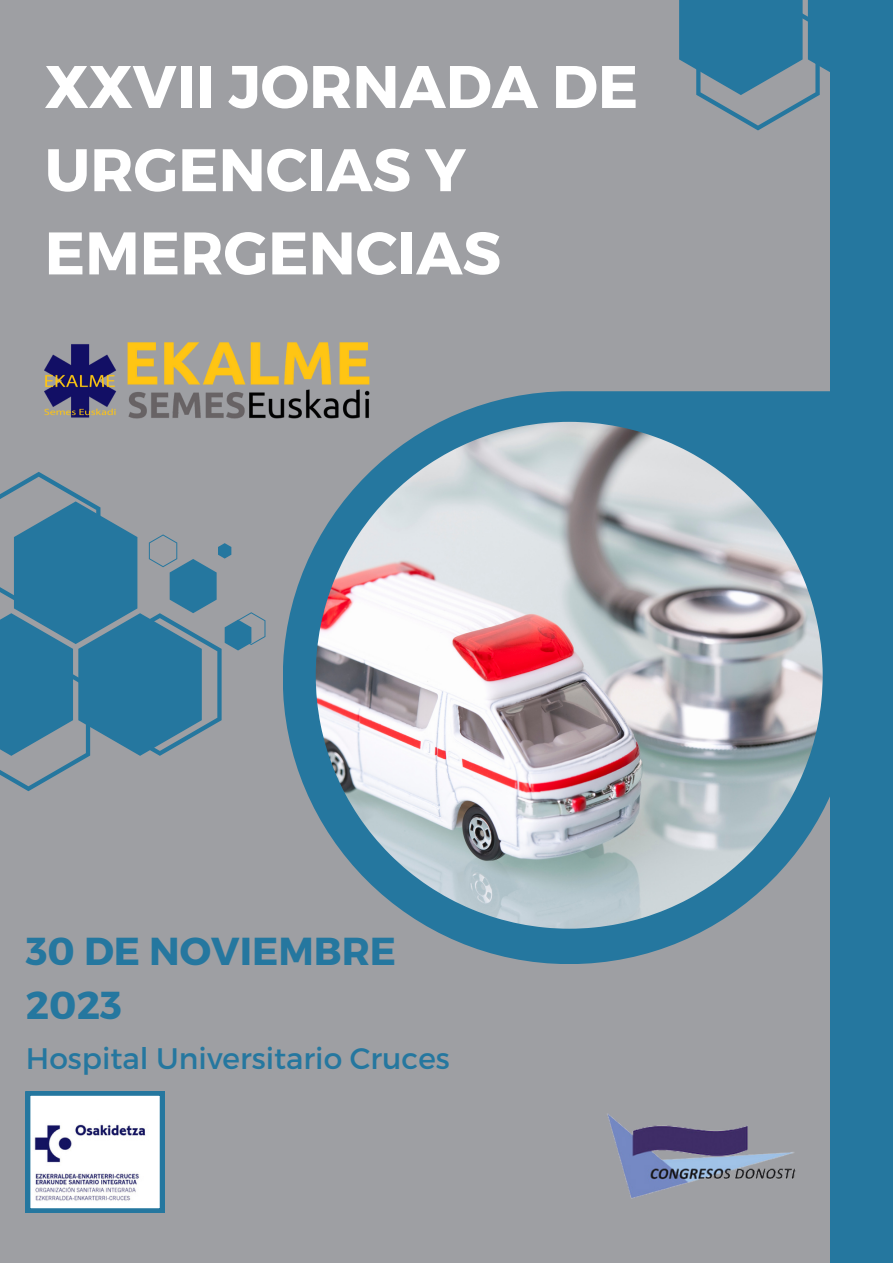
<style>
.page{position:relative;width:893px;height:1264px;background:#fff}
.page>*{position:absolute;margin:0;border:0;box-sizing:border-box;transform-origin:0 0}
.t1{font:700 60px/83.2px "Montserrat";color:#fff}
.t2{font:700 39px/54px "Montserrat";color:#25779f}
.t3{font:29.7px "Montserrat";color:#25779f}
</style>
<div class="page">
<div style="left:0;top:0;width:892px;height:1262px;background:#9e9fa3"></div>
<svg style="left:0;top:472px;width:265px;height:319px"></svg>
<svg style="left:283px;top:391px;width:547px;height:573px"></svg>
<img style="left:316px;top:422px;width:506px;height:506px">
<svg style="left:679px;top:0;width:151px;height:130px"></svg>
<div style="left:830px;top:0;width:62px;height:1262px;background:#25779f"></div>
<img style="left:45px;top:342px;width:340px;height:83px">
<img style="left:607px;top:1113px;width:189px;height:86px">
<svg style="left:26px;top:1091px;width:138px;height:121px;background:#cdd8e3"></svg>
<p class="t1" style="left:45px;top:42px;width:595px">XXVII JORNADA DE<br>URGENCIAS Y<br>EMERGENCIAS</p>
<p class="t2" style="left:26px;top:922px;width:372px">30 DE NOVIEMBRE<br>2023</p>
<p class="t3" style="left:26px;top:1039px;width:425px">Hospital Universitario Cruces</p>
</div>
